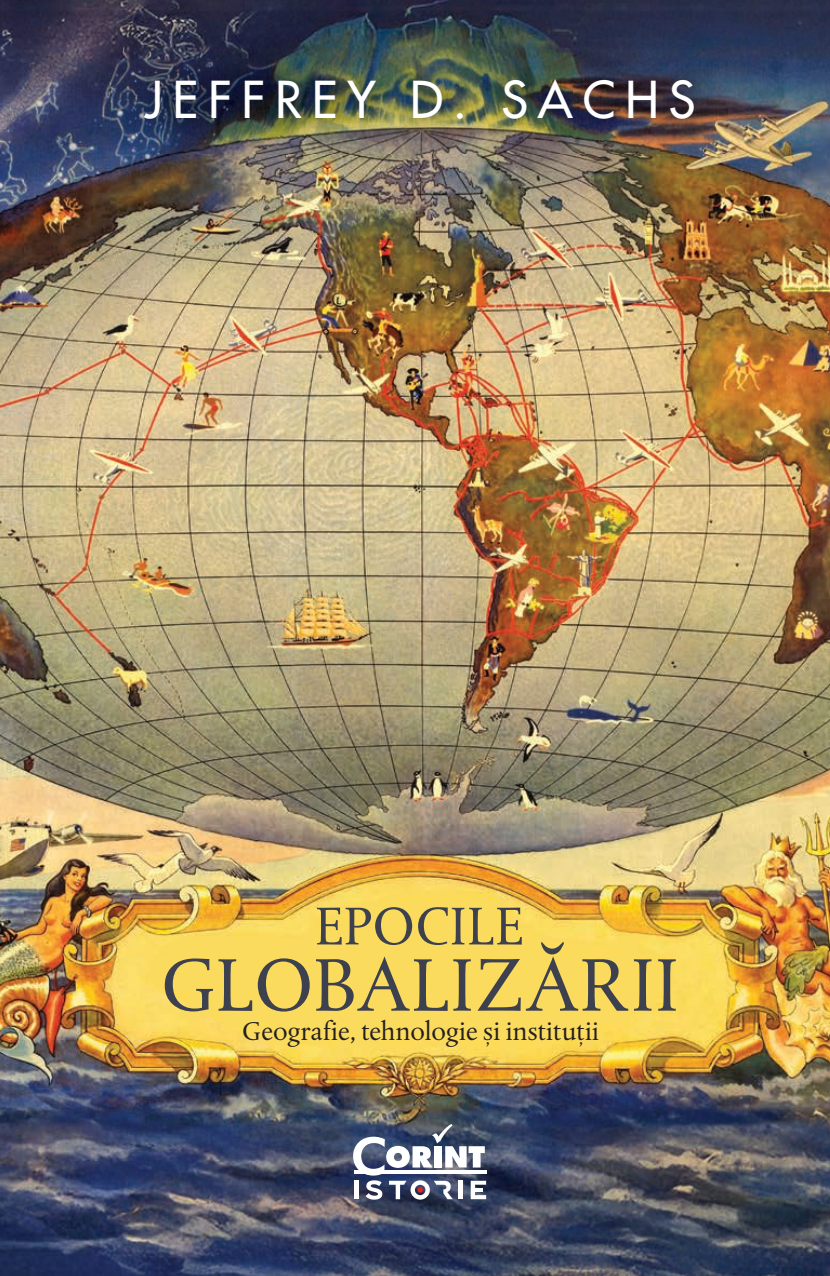
<style>
.page{position:relative;width:830px;height:1276px;background:#fff}
.page>*{position:absolute;margin:0;border:0;box-sizing:border-box;transform-origin:0 0}
.t1{font:78.52px "DTL Albertina T";color:#3d414f}
.t2{font:56.02px "DTL Albertina T";color:#3d414f}
.t3{font:500 49.5px "Futura Std";letter-spacing:.2em;color:#fff}
.t4{font:27px "DTL Albertina T";color:#231f20}
</style>
<div class="page">
<img style="left:0;top:0;width:829px;height:1276px">
<img style="left:111px;top:46px;width:616px;height:107px">
<svg style="left:353px;top:1124px;width:133px;height:75px"></svg>
<p class="t3" style="left:145px;top:69px;width:552px">JEFFREY D. SACHS</p>
<p class="t2" style="left:315px;top:892px;width:210px">EPOCILE</p>
<p class="t1" style="left:161px;top:938px;width:518px">GLOBALIZĂRII</p>
<p class="t4" style="left:242px;top:1015px;width:358px">Geografie, tehnologie și instituții</p>
</div>
